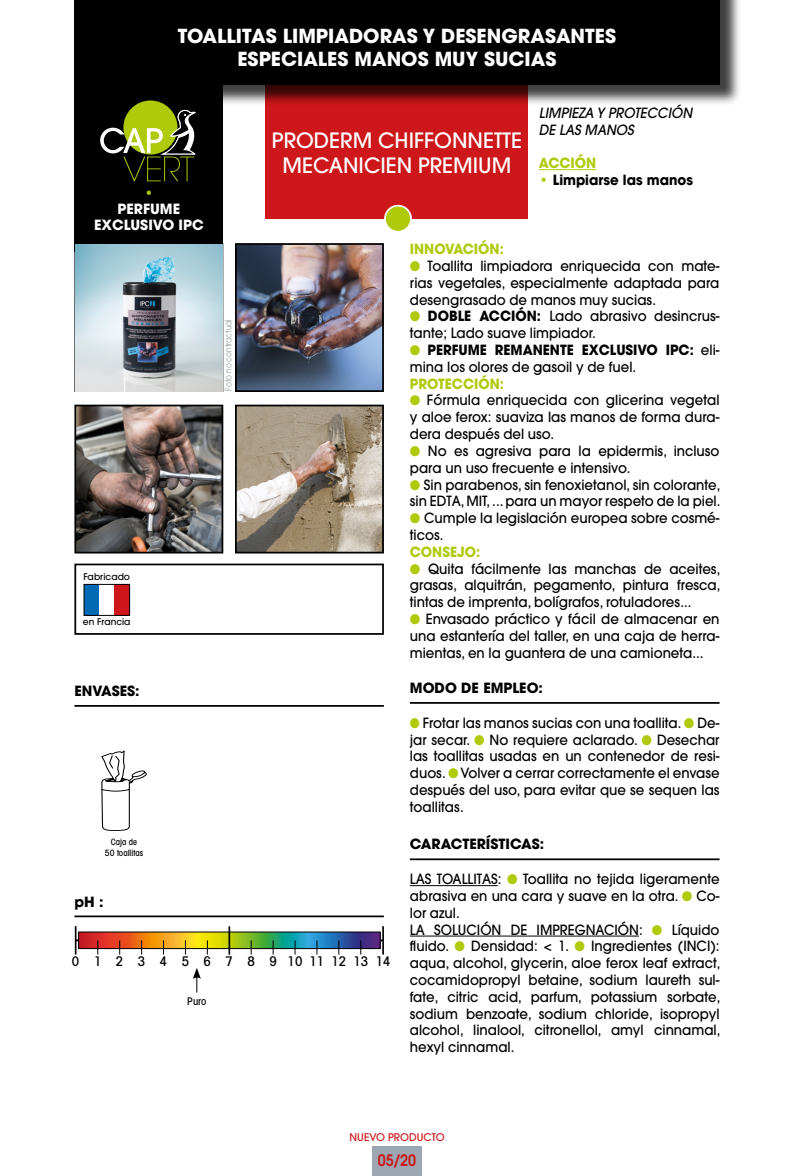
<style>
.page{position:relative;width:794px;height:1176px;background:#fff}
.page>*{position:absolute;margin:0;border:0;box-sizing:border-box;transform-origin:0 0}
.t1{font:500 21px/25.2px "Avant Garde";color:#fff;text-align:center}
.t2{font:700 19.25px "Avant Garde";color:#fff}
.t3{font:600 15.75px "Avant Garde";color:#cd171a;scale:.9 1}
.t4{font:500 14px/16.8px "Avant Garde";color:#000;text-align:justify;scale:.95 1}
.t5{font:700 14px "Avant Garde";color:#000}
.t6{font:700 14px "Avant Garde";color:#afca0b;scale:.95 1}
.t7{font:italic 500 14px/16.8px "Avant Garde";color:#000;scale:.95 1}
.t8{font:700 14px "Avant Garde";color:#fff}
.t9{font:700 14px "Avant Garde";color:#000;scale:.95 1}
.t10{font:700 14px "Avant Garde";color:#afca0b}
.t11{font:500 condensed 13.3px "Avant Garde";letter-spacing:.265em;color:#000}
.t12{font:500 10.5px "Avant Garde";color:#cd171a}
.t13{font:500 condensed 10.5px "Avant Garde";color:#000}
.t14{font:500 9.1px "Avant Garde";color:#000}
.t15{font:8.75px "Avant Garde";color:#91989c;scale:.85 1}
.t16{font:500 condensed 8.75px "Avant Garde";color:#000}
.s1{color:#afca0b}
.s2{font-weight:700}
</style>
<div class="page">
<div style="left:266px;top:79px;width:262px;height:140px;background:#cd171a"></div>
<div style="left:74px;top:563px;width:310px;height:72px;border:2px solid #000"></div>
<div style="left:372px;top:1146px;width:50px;height:30px;background:#9ca7b3"></div>
<div style="left:385px;top:206px;width:26px;height:26px;background:#afca0b;border-radius:50%"></div>
<div style="left:384px;top:205px;width:28px;height:28px;border:2px solid #fff;border-radius:50%"></div>
<div style="left:77px;top:0;width:664px;height:106px;background:#000;opacity:.75"></div>
<div style="left:74px;top:0;width:645px;height:84px;background:#000"></div>
<div style="left:84px;top:584px;width:15px;height:31px;background:#0069b4"></div>
<div style="left:114px;top:584px;width:16px;height:31px;background:#cd171a"></div>
<div style="left:84px;top:584px;width:46px;height:32px;border:1px solid #000"></div>
<hr style="left:410px;top:885px;width:88px;height:1px;background:#000">
<hr style="left:410px;top:935px;width:229px;height:1px;background:#000">
<hr style="left:74px;top:705px;width:310px;height:2px;background:#000">
<hr style="left:410px;top:702px;width:309px;height:2px;background:#000">
<hr style="left:410px;top:858px;width:309px;height:2px;background:#000">
<hr style="left:74px;top:915px;width:310px;height:2px;background:#000">
<hr style="left:76px;top:939px;width:307px;height:2px;background:#000">
<svg style="left:75px;top:926px;width:306px;height:29px"></svg>
<hr style="left:228px;top:926px;width:2px;height:28px;background:#000">
<hr style="left:382px;top:926px;width:2px;height:28px;background:#000">
<div style="left:74px;top:84px;width:149px;height:168px;background:#000"></div>
<div style="left:123px;top:101px;width:54px;height:54px;background:#afca0b;border-radius:50%"></div>
<svg style="left:100px;top:109px;width:96px;height:72px"></svg>
<div style="left:74px;top:243px;width:149px;height:149px;border:2px solid #000"></div>
<img style="left:77px;top:408px;width:143px;height:142px">
<div style="left:74px;top:405px;width:149px;height:148px;border:2px solid #000"></div>
<img style="left:238px;top:246px;width:143px;height:143px">
<div style="left:235px;top:243px;width:149px;height:149px;border:2px solid #000"></div>
<img style="left:238px;top:408px;width:143px;height:142px">
<div style="left:235px;top:405px;width:149px;height:148px;border:2px solid #000"></div>
<svg style="left:193px;top:968px;width:8px;height:24px"></svg>
<svg style="left:102px;top:751px;width:44px;height:80px"></svg>
<hr style="left:539px;top:169px;width:57px;height:1px;background:#afca0b">
<img style="left:75px;top:244px;width:147px;height:147px">
<p class="t2" style="left:178px;top:23px;width:440px">TOALLITAS LIMPIADORAS Y DESENGRASANTES</p>
<p class="t2" style="left:237px;top:46px;width:320px">ESPECIALES MANOS MUY SUCIAS</p>
<p class="t10" style="left:144px;top:184px;width:12px">•</p>
<p class="t8" style="left:118px;top:200px;width:64px">PERFUME</p>
<p class="t8" style="left:94px;top:216px;width:111px">EXCLUSIVO IPC</p>
<p class="t15" style="left:223px;top:391px;width:86px;rotate:-90deg">Foto no contractual</p>
<p class="t14" style="left:83px;top:571px;width:48px">Fabricado</p>
<p class="t14" style="left:83px;top:616px;width:49px">en Francia</p>
<p class="t1" style="left:272px;top:128px;width:252px">PRODERM CHIFFONNETTE<br>MECANICIEN PREMIUM</p>
<p class="t7" style="left:539px;top:104px;width:163px">LIMPIEZA Y PROTECCIÓN<br>DE LAS MANOS</p>
<p class="t6" style="left:539px;top:154px;width:62px">ACCIÓN</p>
<p class="t9" style="left:539px;top:171px;width:164px"><span class="s1">•</span> Limpiarse las manos</p>
<p class="t6" style="left:410px;top:240px;width:100px">INNOVACIÓN:</p>
<p class="t4" style="left:410px;top:257px;width:327px"><span class="s1">●</span> Toallita limpiadora enriquecida con mate&shy;rias vegetales, especialmente adaptada para desengrasado de manos muy sucias.</p>
<p class="t4" style="left:410px;top:308px;width:327px"><span class="s1">●</span> <span class="s2">DOBLE ACCIÓN:</span> Lado abrasivo desincrus&shy;tante; Lado suave limpiador.</p>
<p class="t4" style="left:410px;top:341px;width:327px"><span class="s1">●</span> <span class="s2">PERFUME REMANENTE EXCLUSIVO IPC:</span> eli&shy;mina los olores de gasoil y de fuel.</p>
<p class="t6" style="left:410px;top:374px;width:101px">PROTECCIÓN:</p>
<p class="t4" style="left:410px;top:392px;width:327px"><span class="s1">●</span> Fórmula enriquecida con glicerina vegetal y aloe ferox: suaviza las manos de forma dura&shy;dera después del uso.</p>
<p class="t4" style="left:410px;top:442px;width:327px"><span class="s1">●</span> No es agresiva para la epidermis, incluso para un uso frecuente e intensivo.</p>
<p class="t4" style="left:410px;top:476px;width:328px"><span class="s1">●</span> Sin parabenos, sin fenoxietanol, sin colorante, sin EDTA, MIT, ... para un mayor respeto de la piel.</p>
<p class="t4" style="left:410px;top:509px;width:327px"><span class="s1">●</span> Cumple la legislación europea sobre cosmé&shy;ticos.</p>
<p class="t6" style="left:410px;top:542px;width:76px">CONSEJO:</p>
<p class="t4" style="left:410px;top:560px;width:328px"><span class="s1">●</span> Quita fácilmente las manchas de aceites, grasas, alquitrán, pegamento, pintura fresca, tintas de imprenta, bolígrafos, rotuladores...</p>
<p class="t4" style="left:410px;top:610px;width:327px"><span class="s1">●</span> Envasado práctico y fácil de almacenar en una estantería del taller, en una caja de herra&shy;mientas, en la guantera de una camioneta...</p>
<p class="t5" style="left:74px;top:682px;width:67px">ENVASES:</p>
<p class="t5" style="left:410px;top:679px;width:135px">MODO DE EMPLEO:</p>
<p class="t16" style="left:111px;top:836px;width:28px">Caja de</p>
<p class="t16" style="left:105px;top:847px;width:40px">50 toallitas</p>
<p class="t5" style="left:74px;top:892px;width:31px">pH :</p>
<p class="t11" style="left:72px;top:953px;width:320px">0 1 2 3 4 5 6 7 8 91011121314</p>
<p class="t13" style="left:187px;top:994px;width:21px">Puro</p>
<p class="t4" style="left:410px;top:714px;width:327px"><span class="s1">●</span> Frotar las manos sucias con una toallita. <span class="s1">●</span> De&shy;jar secar. <span class="s1">●</span> No requiere aclarado. <span class="s1">●</span> Desechar las toallitas usadas en un contenedor de resi&shy;duos. <span class="s1">●</span>Volver a cerrar correctamente el envase después del uso, para evitar que se sequen las toallitas.</p>
<p class="t5" style="left:410px;top:835px;width:136px">CARACTERÍSTICAS:</p>
<p class="t4" style="left:410px;top:871px;width:327px">LAS TOALLITAS: <span class="s1">●</span> Toallita no tejida ligeramente abrasiva en una cara y suave en la otra. <span class="s1">●</span> Co&shy;lor azul.</p>
<p class="t4" style="left:410px;top:921px;width:328px">LA SOLUCIÓN DE IMPREGNACIÓN: <span class="s1">●</span> Líquido fluido. <span class="s1">●</span> Densidad: &lt; 1. <span class="s1">●</span> Ingredientes (INCI): aqua, alcohol, glycerin, aloe ferox leaf extract, cocamidopropyl betaine, sodium laureth sul&shy;fate, citric acid, parfum, potassium sorbate, sodium benzoate, sodium chloride, isopropyl alcohol, linalool, citronellol, amyl cinnamal, hexyl cinnamal.</p>
<p class="t12" style="left:349px;top:1131px;width:97px">NUEVO PRODUCTO</p>
<p class="t3" style="left:378px;top:1150px;width:44px">05/20</p>
</div>
